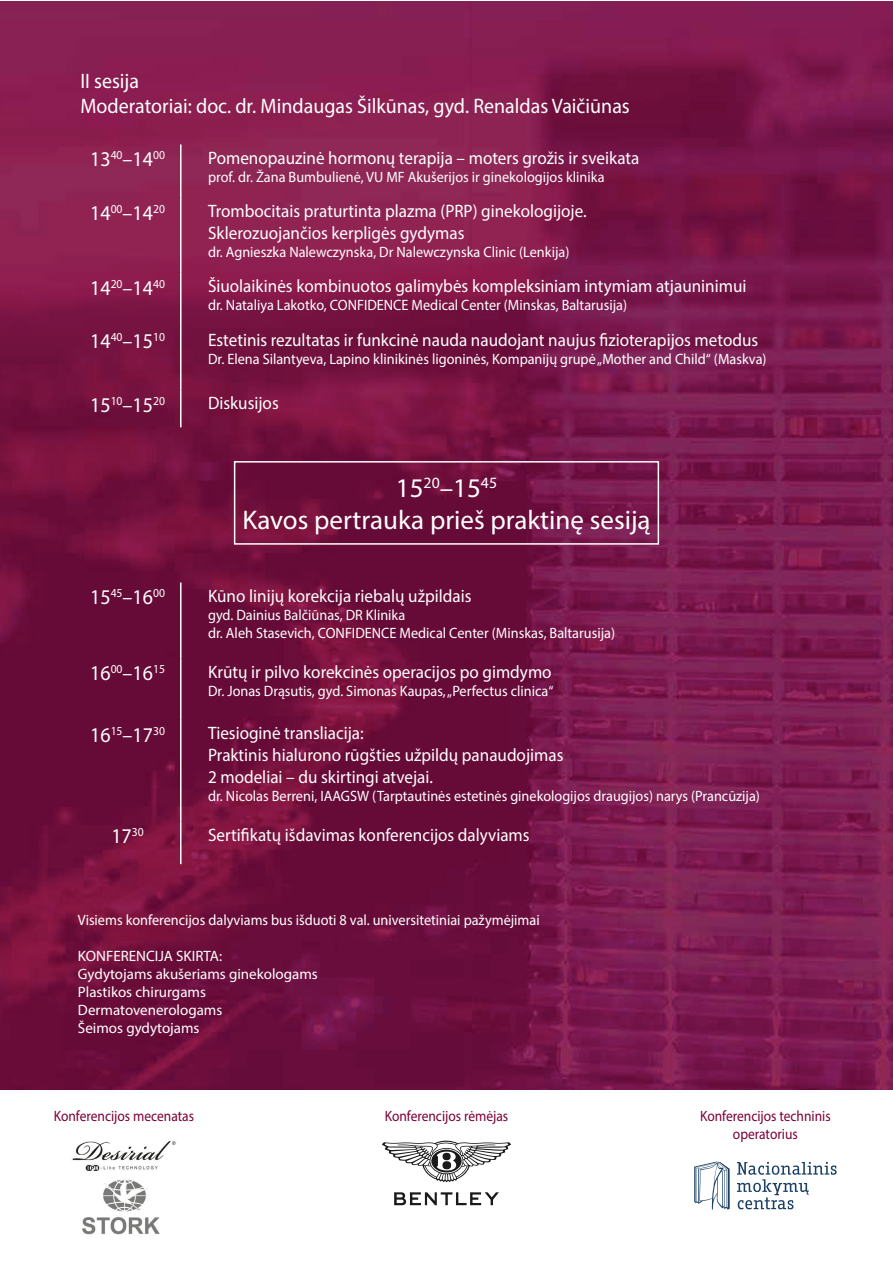
<style>
.page{position:relative;width:893px;height:1263px;background:#fff}
.page>*{position:absolute;margin:0;border:0;box-sizing:border-box;transform-origin:0 0}
.t1{font:27px/32.4px "Myriad Pro";color:#fff;text-align:center}
.t2{font:21px/25.2px "Myriad Pro";color:#fff;scale:.95 1}
.t3{font:18px/21.6px "Myriad Pro";color:#fff;scale:.95 1}
.t4{font:15px/18px "Myriad Pro";color:#fff;scale:.95 1}
.t5{font:15px/18px "Myriad Pro";color:#fff}
.t6{font:15px/18px "Myriad Pro";color:#7a0038;text-align:center;scale:.9 1}
</style>
<div class="page">
<img style="left:0;top:1px;width:473px;height:1089px">
<img style="left:473px;top:1px;width:419px;height:1089px">
<hr style="left:180px;top:144px;width:2px;height:54px;background:#fff">
<hr style="left:180px;top:198px;width:2px;height:75px;background:#fff">
<hr style="left:180px;top:273px;width:2px;height:53px;background:#fff">
<hr style="left:180px;top:326px;width:2px;height:64px;background:#fff">
<hr style="left:180px;top:390px;width:2px;height:37px;background:#fff">
<div style="left:234px;top:461px;width:425px;height:84px;border:2px solid #fff"></div>
<hr style="left:180px;top:582px;width:2px;height:77px;background:#fff">
<hr style="left:180px;top:659px;width:2px;height:61px;background:#fff">
<hr style="left:180px;top:720px;width:2px;height:101px;background:#fff">
<hr style="left:180px;top:821px;width:2px;height:43px;background:#fff">
<svg style="left:394px;top:1192px;width:105px;height:13px"></svg>
<svg style="left:382px;top:1140px;width:129px;height:42px"></svg>
<svg style="left:694px;top:1162px;width:143px;height:48px"></svg>
<img style="left:72px;top:1141px;width:104px;height:94px">
<h2 class="t2" style="left:80px;top:68px;width:580px">II sesija<br>Moderatoriai: doc. dr. Mindaugas Šilkūnas, gyd. Renaldas Vaičiūnas</h2>
<h2 class="t2" style="left:90px;top:146px;width:80px">13<sup>40</sup>–14<sup>00</sup></h2>
<p class="t3" style="left:208px;top:147px;width:456px">Pomenopauzinė hormonų terapija – moters grožis ir sveikata</p>
<p class="t4" style="left:208px;top:168px;width:419px">prof. dr. Žana Bumbulienė, VU MF Akušerijos ir ginekologijos klinika</p>
<h2 class="t2" style="left:90px;top:200px;width:80px">14<sup>00</sup>–14<sup>20</sup></h2>
<p class="t3" style="left:208px;top:200px;width:400px">Trombocitais praturtinta plazma (PRP) ginekologijoje.<br>Sklerozuojančios kerpligės gydymas</p>
<p class="t4" style="left:208px;top:243px;width:382px">dr. Agnieszka Nalewczynska, Dr Nalewczynska Clinic (Lenkija)</p>
<h2 class="t2" style="left:90px;top:275px;width:80px">14<sup>20</sup>–14<sup>40</sup></h2>
<p class="t3" style="left:208px;top:275px;width:568px">Šiuolaikinės kombinuotos galimybės kompleksiniam intymiam atjauninimui</p>
<p class="t4" style="left:208px;top:296px;width:443px">dr. Nataliya Lakotko, CONFIDENCE Medical Center (Minskas, Baltarusija)</p>
<h2 class="t2" style="left:90px;top:328px;width:80px">14<sup>40</sup>–15<sup>10</sup></h2>
<p class="t3" style="left:208px;top:328px;width:581px">Estetinis rezultatas ir funkcinė nauda naudojant naujus fizioterapijos metodus</p>
<p class="t4" style="left:208px;top:349px;width:589px">Dr. Elena Silantyeva, Lapino klinikinės ligoninės, Kompanijų grupė „Mother and Child“ (Maskva)</p>
<h2 class="t2" style="left:90px;top:391px;width:80px">15<sup>10</sup>–15<sup>20</sup></h2>
<p class="t3" style="left:208px;top:392px;width:76px">Diskusijos</p>
<h1 class="t1" style="left:242px;top:471px;width:410px">15<sup>20</sup>–15<sup>45<br></sup>Kavos pertrauka prieš praktinę sesiją</h1>
<h2 class="t2" style="left:90px;top:584px;width:80px">15<sup>45</sup>–16<sup>00</sup></h2>
<p class="t3" style="left:208px;top:585px;width:279px">Kūno linijų korekcija riebalų užpildais</p>
<p class="t4" style="left:208px;top:606px;width:430px">gyd. Dainius Balčiūnas, DR Klinika<br>dr. Aleh Stasevich, CONFIDENCE Medical Center (Minskas, Baltarusija)</p>
<h2 class="t2" style="left:90px;top:660px;width:80px">16<sup>00</sup>–16<sup>15</sup></h2>
<p class="t3" style="left:208px;top:661px;width:363px">Krūtų ir pilvo korekcinės operacijos po gimdymo</p>
<p class="t4" style="left:208px;top:682px;width:365px">Dr. Jonas Drąsutis, gyd. Simonas Kaupas, „Perfectus clinica“</p>
<h2 class="t2" style="left:90px;top:722px;width:80px">16<sup>15</sup>–17<sup>30</sup></h2>
<p class="t3" style="left:208px;top:722px;width:376px">Tiesioginė transliacija:<br>Praktinis hialurono rūgšties užpildų panaudojimas<br>2 modeliai – du skirtingi atvejai.</p>
<p class="t4" style="left:208px;top:786px;width:582px">dr. Nicolas Berreni, IAAGSW (Tarptautinės estetinės ginekologijos draugijos) narys (Prancūzija)</p>
<h2 class="t2" style="left:111px;top:823px;width:36px">17<sup>30</sup></h2>
<p class="t3" style="left:208px;top:824px;width:340px">Sertifikatų išdavimas konferencijos dalyviams</p>
<p class="t4" style="left:78px;top:911px;width:488px">Visiems konferencijos dalyviams bus išduoti 8 val. universitetiniai pažymėjimai</p>
<p class="t5" style="left:78px;top:947px;width:241px">KONFERENCIJA SKIRTA:<br>Gydytojams akušeriams ginekologams<br>Plastikos chirurgams<br>Dermatovenerologams<br>Šeimos gydytojams</p>
<p class="t6" style="left:54px;top:1106px;width:158px">Konferencijos mecenatas</p>
<p class="t6" style="left:385px;top:1106px;width:139px">Konferencijos rėmėjas</p>
<p class="t6" style="left:700px;top:1106px;width:147px">Konferencijos techninis operatorius</p>
</div>
